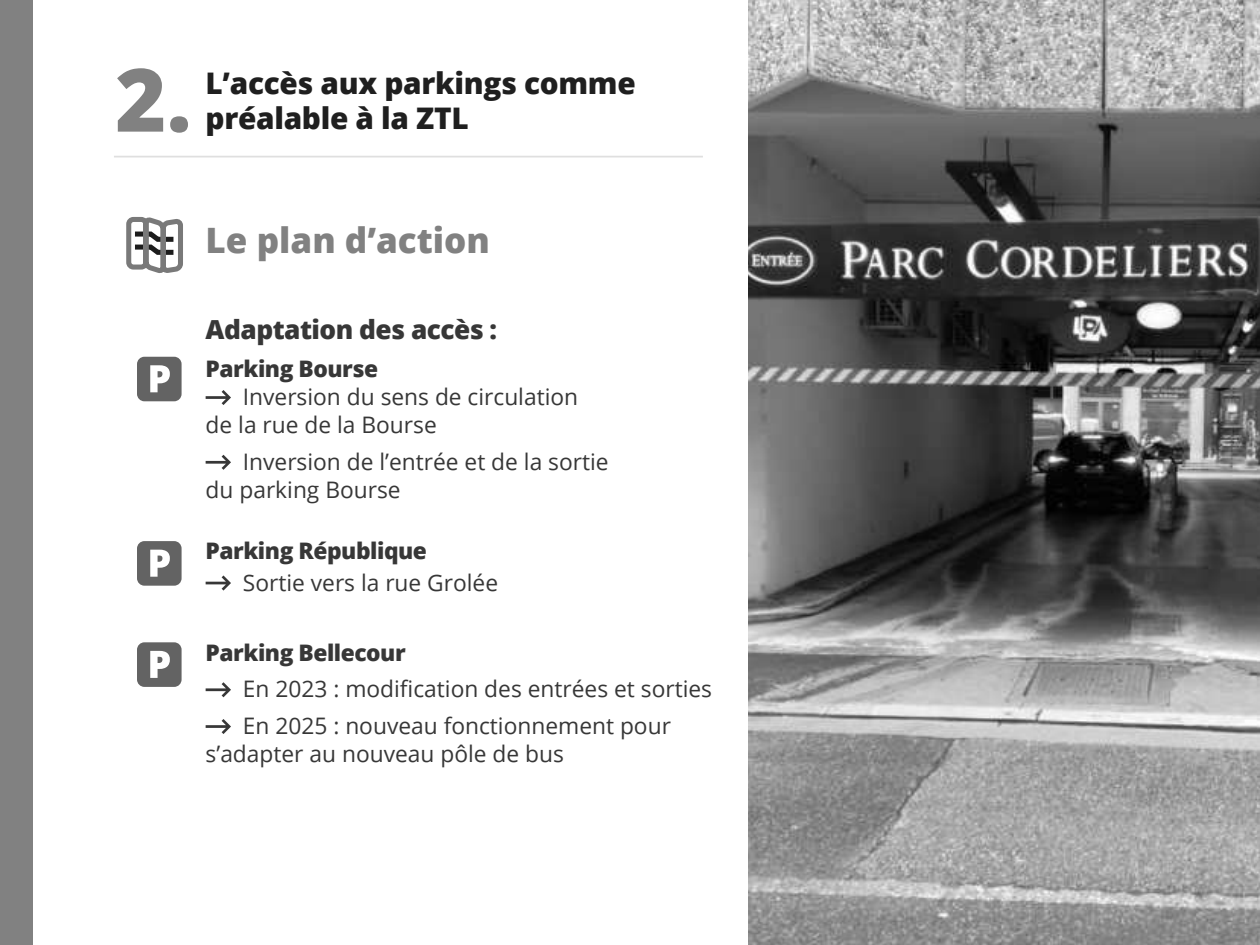
<style>
.page{position:relative;width:1260px;height:945px;background:#fff}
.page>*{position:absolute;margin:0;border:0;box-sizing:border-box;transform-origin:0 0}
.t1{font:800 87.5px "Open Sans";color:#818181}
.t2{font:800 35px "Open Sans";color:#818181}
.t3{font:800 29.75px/35px "Open Sans";letter-spacing:-.01em;color:#1f1f1f}
.t4{font:800 26.25px "Open Sans";letter-spacing:-.02em;color:#373737}
.t5{font:22.75px/28px "Open Sans";color:#373737}
.t6{font:800 22.75px "Open Sans";letter-spacing:-.02em;color:#373737}
</style>
<div class="page">
<img style="left:748px;top:0;width:512px;height:945px">
<div style="left:0;top:0;width:33px;height:945px;background:#818181"></div>
<hr style="left:114px;top:156px;width:589px;height:1px;background:#dfdfdf">
<svg style="left:206px;top:390px;width:25px;height:15px"></svg>
<svg style="left:206px;top:455px;width:25px;height:15px"></svg>
<svg style="left:206px;top:575px;width:25px;height:16px"></svg>
<svg style="left:206px;top:682px;width:25px;height:15px"></svg>
<svg style="left:206px;top:719px;width:25px;height:15px"></svg>
<svg style="left:126px;top:217px;width:57px;height:56px"></svg>
<div style="left:136px;top:356px;width:47px;height:46px;background:#636363;border-radius:8px"></div>
<div style="left:135px;top:355px;width:49px;height:48px;border:2px solid #fff;border-radius:8px"></div>
<svg style="left:150px;top:365px;width:20px;height:27px"></svg>
<div style="left:136px;top:540px;width:47px;height:47px;background:#636363;border-radius:8px"></div>
<div style="left:135px;top:539px;width:49px;height:49px;border:2px solid #fff;border-radius:8px"></div>
<svg style="left:150px;top:550px;width:20px;height:27px"></svg>
<div style="left:136px;top:641px;width:47px;height:47px;background:#636363;border-radius:8px"></div>
<div style="left:135px;top:640px;width:49px;height:49px;border:2px solid #fff;border-radius:8px"></div>
<svg style="left:150px;top:651px;width:20px;height:27px"></svg>
<h1 class="t1" style="left:115px;top:64px;width:78px">2.</h1>
<h3 class="t3" style="left:206px;top:68px;width:432px">L’accès aux parkings comme préalable à la ZTL</h3>
<h2 class="t2" style="left:206px;top:226px;width:286px">Le plan d’action</h2>
<p class="t4" style="left:206px;top:309px;width:293px">Adaptation des accès :</p>
<p class="t6" style="left:206px;top:359px;width:174px">Parking Bourse</p>
<p class="t5" style="left:206px;top:385px;width:374px;text-indent:37px">Inversion du sens de circulation de la rue de la Bourse</p>
<p class="t5" style="left:206px;top:450px;width:405px;text-indent:37px">Inversion de l’entrée et de la sortie du parking Bourse</p>
<p class="t6" style="left:206px;top:541px;width:223px">Parking République</p>
<p class="t5" style="left:243px;top:568px;width:257px">Sortie vers la rue Grolée</p>
<p class="t6" style="left:206px;top:643px;width:202px">Parking Bellecour</p>
<p class="t5" style="left:243px;top:670px;width:471px;line-height:36.8px">En 2023 : modi昀椀cation des entrées et sorties<br>En 2025 : nouveau fonctionnement pour</p>
<p class="t5" style="left:206px;top:742px;width:360px">s’adapter au nouveau pôle de bus</p>
</div>
